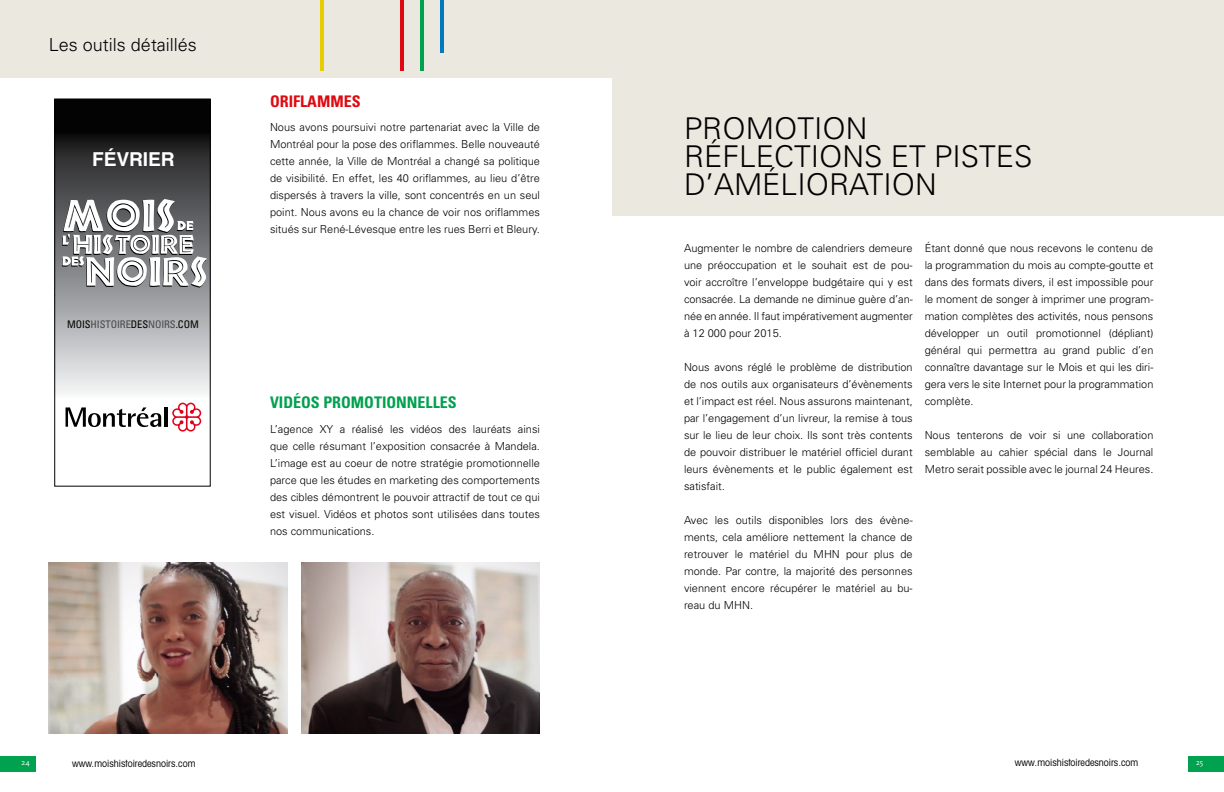
<style>
.page{position:relative;width:1224px;height:792px;background:#fff}
.page>*{position:absolute;margin:0;border:0;box-sizing:border-box;transform-origin:0 0}
.t1{font:300 30px/28px "Univers";color:#000}
.t2{font:700 19.2px "Helvetica";letter-spacing:-.005em;color:#fff}
.t3{font:300 18px "Univers";color:#000}
.t4{font:700 condensed 16px "Univers";color:#00a14f}
.t5{font:700 condensed 16px "Univers";color:#de0a12}
.t6{font:300 11px/17px "Univers";color:#000;text-align:justify}
.t7{font:condensed 10.5px "Univers";letter-spacing:-.005em;color:#464749}
.t8{font:condensed 10px "Avant Garde";color:#000}
.t9{font:8px "Kievit Pro";color:#fff}
.s1{color:#000}
</style>
<div class="page">
<div style="left:0;top:756px;width:36px;height:16px;background:#00a14f"></div>
<div style="left:1188px;top:756px;width:36px;height:16px;background:#00a14f"></div>
<div style="left:612px;top:0;width:612px;height:216px;background:#ebe8e0"></div>
<svg style="left:56px;top:101px;width:152px;height:326px;background:#7f8081"></svg>
<svg style="left:62px;top:199px;width:145px;height:89px"></svg>
<hr style="left:166px;top:408px;width:3px;height:19px;background:#fff">
<svg style="left:66px;top:407px;width:96px;height:20px"></svg>
<hr style="left:164px;top:407px;width:3px;height:20px;background:#000">
<svg style="left:172px;top:403px;width:30px;height:29px"></svg>
<div style="left:54px;top:99px;width:156px;height:387px;border:1px solid #000"></div>
<div style="left:0;top:0;width:612px;height:78px;background:#ebe8e0"></div>
<img style="left:49px;top:562px;width:239px;height:172px">
<img style="left:301px;top:562px;width:239px;height:172px">
<hr style="left:320px;top:0;width:3px;height:70px;background:#e6cc00">
<hr style="left:400px;top:0;width:4px;height:70px;background:#de0a12">
<hr style="left:420px;top:0;width:4px;height:70px;background:#00a14f">
<hr style="left:440px;top:0;width:4px;height:52px;background:#007abf">
<h3 class="t3" style="left:49px;top:33px;width:150px">Les outils détaillés</h3>
<h2 class="t2" style="left:92px;top:142px;width:84px">FÉVRIER</h2>
<p class="t7" style="left:67px;top:318px;width:133px"><span class="s1">MOIS</span>HISTOIRE<span class="s1">DES</span>NOIRS<span class="s1">.COM</span></p>
<h3 class="t5" style="left:270px;top:92px;width:92px">ORIFLAMMES</h3>
<p class="t6" style="left:270px;top:118px;width:272px">Nous avons poursuivi notre partenariat avec la Ville de Montréal pour la pose des oriflammes. Belle nouveauté cette année, la Ville de Montréal a changé sa politique de visibilité. En effet, les 40 oriflammes, au lieu d’être dispersés à travers la ville, sont concentrés en un seul point. Nous avons eu la chance de voir nos oriflammes situés sur René-Lévesque entre les rues Berri et Bleury.</p>
<h3 class="t4" style="left:270px;top:393px;width:9px">VIDÉ</h3>
<h3 class="t4" style="left:301px;top:393px;width:106px">OS PROMOTIONNE</h3>
<h3 class="t4" style="left:426px;top:393px;width:33px">LLES</h3>
<p class="t6" style="left:270px;top:420px;width:272px">L’agence XY a réalisé les vidéos des lauréats ainsi que celle résumant l’exposition consacrée à Mandela.<br>L’image est au coeur de notre stratégie promotionnelle parce que les études en marketing des comportements des cibles démontrent le pouvoir attractif de tout ce qui est visuel. Vidéos et photos sont utilisées dans toutes nos communications.</p>
<h1 class="t1" style="left:684px;top:113px;width:350px">PROMOTION<br>RÉFLECTIONS ET PISTES<br>D’AMÉLIORATION</h1>
<p class="t6" style="left:684px;top:240px;width:230px">Augmenter le nombre de calendriers demeure une préoccupation et le souhait est de pou&shy;voir accroître l’enveloppe budgétaire qui y est consacrée. La demande ne diminue guère d’an&shy;née en année. Il faut impérativement augmenter à 12 000 pour 2015.</p>
<p class="t6" style="left:684px;top:359px;width:230px">Nous avons réglé le problème de distribution de nos outils aux organisateurs d’évènements et l’impact est réel. Nous assurons maintenant, par l’engagement d’un livreur, la remise à tous sur le lieu de leur choix. Ils sont très contents de pouvoir distribuer le matériel officiel durant leurs évènements et le public également est satisfait.</p>
<p class="t6" style="left:684px;top:511px;width:230px">Avec les outils disponibles lors des évène&shy;ments, cela améliore nettement la chance de retrouver le matériel du MHN pour plus de monde. Par contre, la majorité des personnes viennent encore récupérer le matériel au bu&shy;reau du MHN.</p>
<p class="t6" style="left:925px;top:239px;width:230px">Étant donné que nous recevons le contenu de la programmation du mois au compte-goutte et dans des formats divers, il est impossible pour le moment de songer à imprimer une program&shy;mation complètes des activités, nous pensons développer un outil promotionnel (dépliant) général qui permettra au grand public d’en connaître davantage sur le Mois et qui les diri&shy;gera vers le site Internet pour la programmation complète.</p>
<p class="t6" style="left:925px;top:426px;width:230px">Nous tenterons de voir si une collaboration semblable au cahier spécial dans le Journal Metro serait possible avec le journal 24 Heures.</p>
<p class="t9" style="left:22px;top:758px;width:10px">24</p>
<p class="t8" style="left:72px;top:757px;width:125px">www.moishistoiredesnoirs.com</p>
<p class="t8" style="left:1015px;top:756px;width:125px">www.moishistoiredesnoirs.com</p>
<p class="t9" style="left:1196px;top:758px;width:9px">25</p>
</div>
